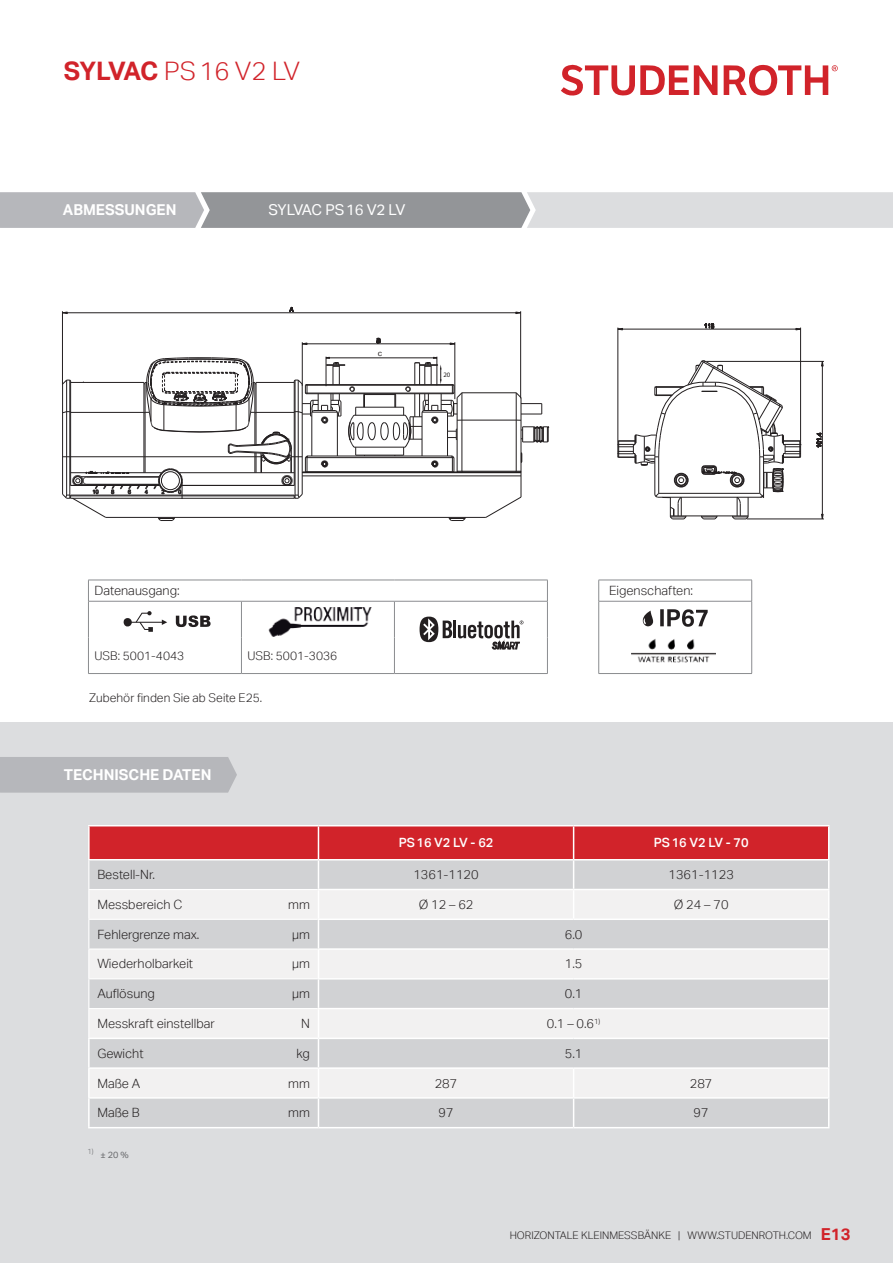
<style>
.page{position:relative;width:893px;height:1263px;background:#fff}
.page>*{position:absolute;margin:0;border:0;box-sizing:border-box;transform-origin:0 0}
.t1{font:300 25.5px "Aktiv Grotesk";color:#d1232a}
.t2{font:700 15px "Aktiv Grotesk";color:#fff}
.t3{font:15px "Aktiv Grotesk";letter-spacing:-.015em;color:#fff}
.t4{font:300 12.75px "Aktiv Grotesk";color:#231f20}
.t5{font:500 12.75px "Aktiv Grotesk";color:#fff}
.t6{font:300 12px "Aktiv Grotesk";color:#231f20}
.t7{font:300 10.5px "Aktiv Grotesk";color:#231f20}
.t8{font:9px "Aktiv Grotesk";color:#6c6d70}
.t9{font:7.95px "Aktiv Grotesk";color:#231f20}
.t10{font:300 7.5px "Aktiv Grotesk";color:#6c6d70}
.t11{font:6.75px "Myriad Pro";color:#231f20}
.s1{font-weight:700}
.s2{font-weight:700;font-size:16.5px;color:#d1232a}
</style>
<div class="page">
<div style="left:0;top:723px;width:893px;height:540px;background:#dcdddf"></div>
<svg style="left:561px;top:64px;width:156px;height:32px"></svg>
<svg style="left:724px;top:65px;width:114px;height:31px"></svg>
<div style="left:0;top:757px;width:237px;height:36px;background:#b6b7bb"></div>
<svg style="left:0;top:192px;width:893px;height:36px;background:#babbbe"></svg>
<hr style="left:88px;top:1127px;width:230px;height:1px;background:#fff">
<hr style="left:318px;top:1127px;width:256px;height:1px;background:#fff">
<hr style="left:574px;top:1127px;width:255px;height:1px;background:#fff">
<hr style="left:88px;top:825px;width:230px;height:1px;background:#fff">
<hr style="left:318px;top:825px;width:256px;height:1px;background:#fff">
<hr style="left:574px;top:825px;width:255px;height:1px;background:#fff">
<svg style="left:88px;top:826px;width:741px;height:301px"></svg>
<hr style="left:62px;top:311px;width:1px;height:74px;background:#231f20">
<hr style="left:520px;top:311px;width:1px;height:87px;background:#231f20">
<svg style="left:288px;top:306px;width:6px;height:8px"></svg>
<hr style="left:67px;top:312px;width:449px;height:1px;background:#231f20">
<svg style="left:376px;top:338px;width:5px;height:6px"></svg>
<hr style="left:302px;top:342px;width:1px;height:44px;background:#231f20">
<hr style="left:302px;top:344px;width:153px;height:1px;background:#231f20">
<hr style="left:455px;top:342px;width:1px;height:57px;background:#231f20">
<svg style="left:705px;top:323px;width:9px;height:6px"></svg>
<svg style="left:816px;top:432px;width:6px;height:17px"></svg>
<hr style="left:618px;top:328px;width:1px;height:113px;background:#231f20">
<hr style="left:747px;top:519px;width:77px;height:1px;background:#231f20">
<hr style="left:706px;top:361px;width:118px;height:1px;background:#231f20">
<hr style="left:800px;top:328px;width:1px;height:113px;background:#231f20">
<hr style="left:822px;top:361px;width:1px;height:158px;background:#231f20">
<hr style="left:618px;top:329px;width:183px;height:1px;background:#231f20">
<svg style="left:617px;top:360px;width:184px;height:160px"></svg>
<hr style="left:106px;top:517px;width:380px;height:1px;background:#231f20">
<hr style="left:302px;top:476px;width:219px;height:1px;background:#231f20">
<hr style="left:303px;top:472px;width:217px;height:1px;background:#231f20">
<hr style="left:457px;top:471px;width:64px;height:1px;background:#231f20">
<hr style="left:462px;top:420px;width:54px;height:1px;background:#231f20">
<hr style="left:462px;top:392px;width:54px;height:1px;background:#231f20">
<svg style="left:485px;top:497px;width:36px;height:21px"></svg>
<hr style="left:516px;top:393px;width:1px;height:78px;background:#231f20">
<hr style="left:521px;top:398px;width:1px;height:99px;background:#231f20">
<svg style="left:516px;top:392px;width:33px;height:51px"></svg>
<svg style="left:62px;top:357px;width:404px;height:164px"></svg>
<hr style="left:88px;top:673px;width:153px;height:1px;background:#8a8c8f">
<hr style="left:241px;top:673px;width:153px;height:1px;background:#8a8c8f">
<hr style="left:394px;top:673px;width:154px;height:1px;background:#8a8c8f">
<svg style="left:88px;top:580px;width:460px;height:93px"></svg>
<hr style="left:598px;top:673px;width:154px;height:1px;background:#8a8c8f">
<svg style="left:598px;top:580px;width:154px;height:93px"></svg>
<h1 class="t1" style="left:64px;top:57px;width:238px"><span class="s1">SYLVAC</span> PS16 V2 LV</h1>
<p class="t2" style="left:63px;top:200px;width:115px">ABMESSUNGEN</p>
<p class="t3" style="left:268px;top:201px;width:139px">SYLVAC PS16 V2 LV</p>
<p class="t9" style="left:378px;top:348px;width:6px">c</p>
<p class="t11" style="left:443px;top:370px;width:8px">20</p>
<p class="t4" style="left:94px;top:583px;width:87px">Datenausgang:</p>
<p class="t6" style="left:94px;top:649px;width:91px">USB: 5001-4043</p>
<p class="t6" style="left:247px;top:649px;width:91px">USB: 5001-3036</p>
<p class="t6" style="left:89px;top:691px;width:174px">Zubehör finden Sie ab Seite E25.</p>
<p class="t2" style="left:64px;top:765px;width:149px">TECHNISCHE DATEN</p>
<p class="t4" style="left:609px;top:583px;width:86px">Eigenschaften:</p>
<p class="t5" style="left:399px;top:835px;width:96px">PS16 V2 LV - 62</p>
<p class="t5" style="left:654px;top:835px;width:96px">PS16 V2 LV - 70</p>
<p class="t4" style="left:97px;top:867px;width:59px">Bestell-Nr.</p>
<p class="t4" style="left:413px;top:867px;width:67px">1361-1120</p>
<p class="t4" style="left:668px;top:867px;width:67px">1361-1123</p>
<p class="t4" style="left:97px;top:897px;width:87px">Messbereich C</p>
<p class="t4" style="left:288px;top:897px;width:23px">mm</p>
<p class="t4" style="left:419px;top:897px;width:56px">Ø 12 – 62</p>
<p class="t4" style="left:674px;top:897px;width:56px">Ø 24 – 70</p>
<p class="t4" style="left:97px;top:927px;width:104px">Fehlergrenze max.</p>
<p class="t4" style="left:292px;top:927px;width:19px">µm</p>
<p class="t4" style="left:565px;top:927px;width:19px">6.0</p>
<p class="t4" style="left:97px;top:957px;width:97px">Wiederholbarkeit</p>
<p class="t4" style="left:292px;top:957px;width:19px">µm</p>
<p class="t4" style="left:565px;top:957px;width:19px">1.5</p>
<p class="t4" style="left:97px;top:986px;width:59px">Auflösung</p>
<p class="t4" style="left:292px;top:986px;width:19px">µm</p>
<p class="t4" style="left:565px;top:986px;width:19px">0.1</p>
<p class="t4" style="left:97px;top:1016px;width:119px">Messkraft einstellbar</p>
<p class="t4" style="left:301px;top:1016px;width:10px">N</p>
<p class="t4" style="left:547px;top:1016px;width:55px">0.1 – 0.6<sup>1)</sup></p>
<p class="t4" style="left:97px;top:1046px;width:48px">Gewicht</p>
<p class="t4" style="left:297px;top:1046px;width:15px">kg</p>
<p class="t4" style="left:565px;top:1046px;width:19px">5.1</p>
<p class="t4" style="left:97px;top:1076px;width:44px">Maße A</p>
<p class="t4" style="left:288px;top:1076px;width:23px">mm</p>
<p class="t4" style="left:435px;top:1076px;width:24px">287</p>
<p class="t4" style="left:690px;top:1076px;width:24px">287</p>
<p class="t4" style="left:97px;top:1105px;width:44px">Maße B</p>
<p class="t4" style="left:288px;top:1105px;width:23px">mm</p>
<p class="t4" style="left:438px;top:1105px;width:17px">97</p>
<p class="t4" style="left:694px;top:1105px;width:17px">97</p>
<p class="t10" style="left:88px;top:1147px;width:7px">1)</p>
<p class="t8" style="left:100px;top:1149px;width:30px">± 20 %</p>
<p class="t7" style="left:510px;top:1229px;width:342px">HORIZONTALE KLEINMESSBÄNKE | WWW.STUDENROTH.COM <span class="s2">E13</span></p>
</div>
